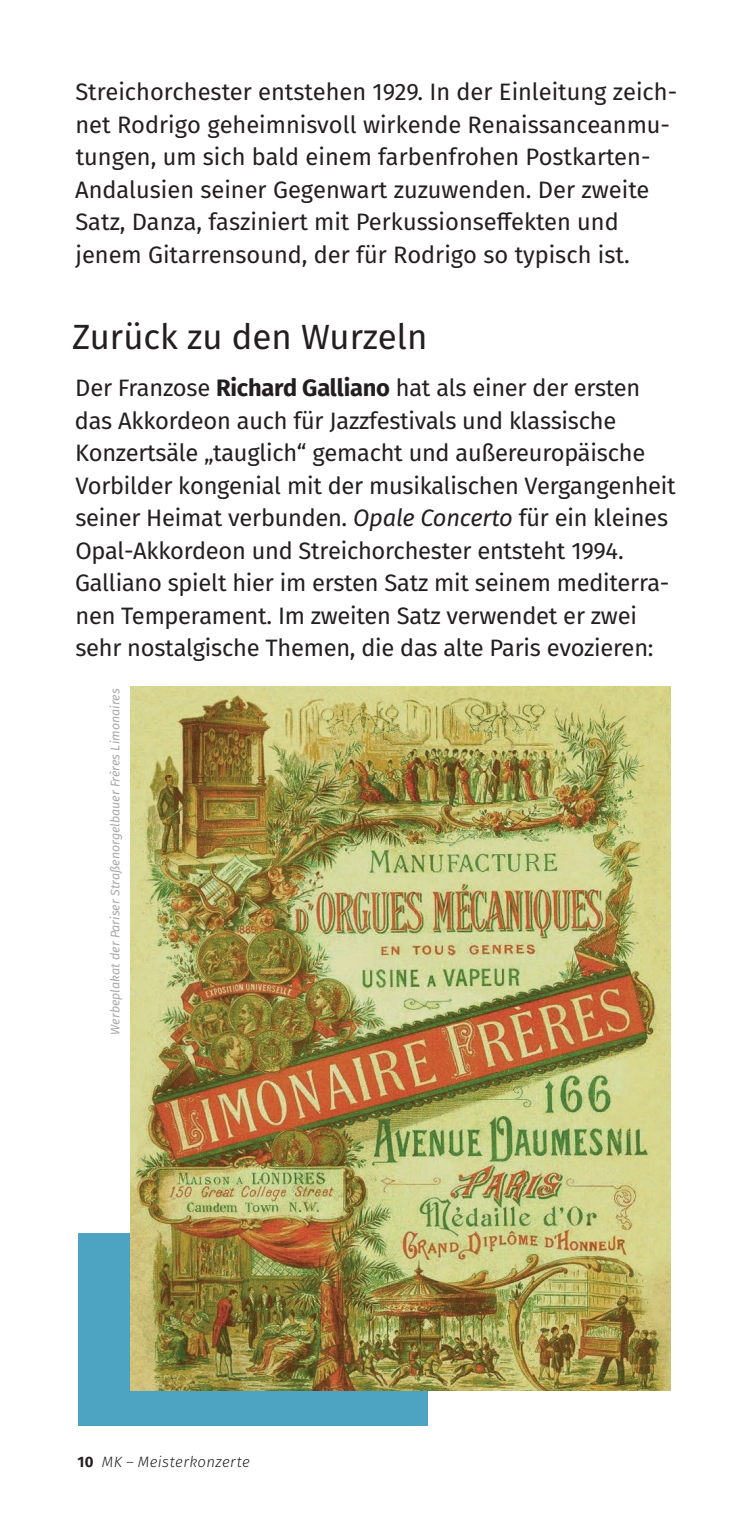
<style>
.page{position:relative;width:730px;height:1531px;background:#fff}
.page>*{position:absolute;margin:0;border:0;box-sizing:border-box;transform-origin:0 0}
.Zwischen-Headline{font:35px "Fira Sans";color:#231f20}
.Fließtext{font:23.75px/32.5px "Fira Sans";letter-spacing:-.01em;color:#231f20}
.Fließtext___Einzug{font:23.75px/32.5px "Fira Sans";color:#231f20}
.t1{font:italic 300 15px "Fira Sans";letter-spacing:.025em;color:#231f20}
.Fotocredit{font:italic 12.5px "Fira Sans";color:#a8a9ad}
.s1{font-weight:700}
.s2{font-style:italic}
.s3{font-weight:700;font-style:normal}
</style>
<div class="page">
<div style="left:78px;top:1233px;width:349px;height:192px;background:#4ca4c2"></div>
<img style="left:131px;top:687px;width:540px;height:703px">
<p class="Fließtext___Einzug" style="left:75px;top:75px;width:604px">Streichorchester entstehen 1929. In der Einleitung zeich&shy;net Rodrigo geheimnisvoll wirkende Renaissanceanmu&shy;tungen, um sich bald einem farbenfrohen Postkarten-Andalusien seiner Gegenwart zuzuwenden. Der zweite Satz, Danza, fasziniert mit Perkussionseffekten und jenem Gitarrensound, der für Rodrigo so typisch ist.</p>
<p class="Zwischen-Headline" style="left:72px;top:311px;width:357px">Zurück zu den Wurzeln</p>
<p class="Fließtext" style="left:75px;top:371px;width:602px">Der Franzose <span class="s1">Richard Galliano</span> hat als einer der ersten das Akkordeon auch für Jazzfestivals und klassische Konzertsäle „tauglich“ gemacht und außereuropäische Vorbilder kongenial mit der musikalischen Vergangenheit seiner Heimat verbunden. <span class="s2">Opale Concerto</span> für ein kleines Opal-Akkordeon und Streichorchester entsteht 1994.<br>Galliano spielt hier im ersten Satz mit seinem mediterra&shy;nen Temperament. Im zweiten Satz verwendet er zwei sehr nostalgische Themen, die das alte Paris evozieren:</p>
<p class="Fotocredit" style="left:106px;top:1035px;width:348px;rotate:-90deg">Werbeplakat der Pariser Straßenorgelbauer Frères Limonaires</p>
<p class="t1" style="left:78px;top:1451px;width:174px"><span class="s3">10</span> MK – Meisterkonzerte</p>
</div>
